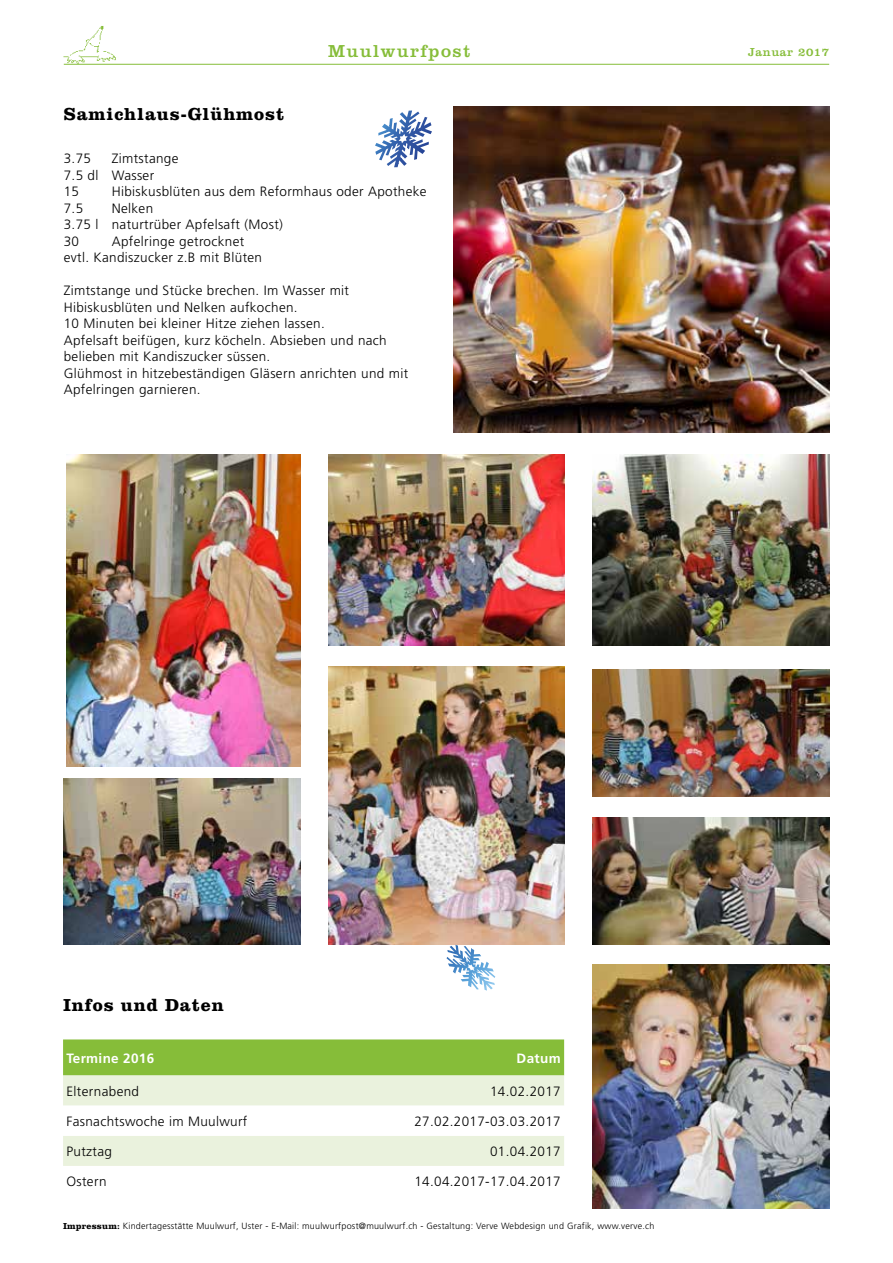
<style>
.page{position:relative;width:893px;height:1263px;background:#fff}
.page>*{position:absolute;margin:0;border:0;box-sizing:border-box;transform-origin:0 0}
.t1{font:700 18px "Clarendon";letter-spacing:.05em;color:#000}
.t2{font:18px "Clarendon";letter-spacing:.075em;color:#86bd39}
.t3{font:300 13.5px/16.5px "Frutiger";letter-spacing:.025em;color:#000}
.t4{font:700 13.5px "Frutiger";letter-spacing:.025em;color:#fff}
.t5{font:12px "Clarendon";letter-spacing:.05em;color:#86bd39}
.t6{font:300 9px "Frutiger";letter-spacing:.025em;color:#000}
.s1{font-family:"Clarendon";font-weight:700}
</style>
<div class="page">
<img style="left:64px;top:26px;width:57px;height:38px">
<hr style="left:64px;top:64px;width:765px;height:1px;background:#86bd39">
<div style="left:63px;top:1039px;width:501px;height:36px;background:#86bd39"></div>
<div style="left:63px;top:1075px;width:501px;height:31px;background:#eaf2dd"></div>
<div style="left:63px;top:1136px;width:501px;height:30px;background:#eaf2dd"></div>
<img style="left:454px;top:106px;width:375px;height:326px">
<img style="left:64px;top:779px;width:236px;height:166px">
<img style="left:328px;top:455px;width:237px;height:191px">
<img style="left:592px;top:455px;width:237px;height:191px">
<img style="left:328px;top:666px;width:237px;height:279px">
<img style="left:66px;top:455px;width:234px;height:311px">
<img style="left:592px;top:669px;width:237px;height:128px">
<img style="left:592px;top:817px;width:237px;height:128px">
<img style="left:592px;top:964px;width:237px;height:245px">
<svg style="left:446px;top:945px;width:49px;height:45px"></svg>
<svg style="left:375px;top:111px;width:57px;height:56px"></svg>
<h1 class="t2" style="left:328px;top:40px;width:143px">Muulwurfpost</h1>
<p class="t5" style="left:748px;top:45px;width:83px">Januar 2017</p>
<h1 class="t1" style="left:64px;top:103px;width:222px">Samichlaus-Glühmost</h1>
<p class="t3" style="left:64px;top:150px;width:29px">3.75</p>
<p class="t3" style="left:64px;top:150px;width:116px;text-indent:48px">Zimtstange<br>7.5 dl Wasser<br>15</p>
<p class="t3" style="left:112px;top:183px;width:316px">Hibiskusblüten aus dem Reformhaus oder Apotheke</p>
<p class="t3" style="left:64px;top:200px;width:221px;text-indent:48px">Nelken<br>3.75 l naturtrüber Apfelsaft (Most)<br>30</p>
<p class="t3" style="left:64px;top:200px;width:21px">7.5</p>
<p class="t3" style="left:64px;top:233px;width:200px;text-indent:48px">Apfelringe getrocknet evtl. Kandiszucker z.B mit Blüten</p>
<p class="t3" style="left:64px;top:282px;width:346px">Zimtstange und Stücke brechen. Im Wasser mit Hibiskusblüten und Nelken aufkochen.<br>10 Minuten bei kleiner Hitze ziehen lassen.<br>Apfelsaft beifügen, kurz köcheln. Absieben und nach belieben mit Kandiszucker süssen.<br>Glühmost in hitzebeständigen Gläsern anrichten und mit Apfelringen garnieren.</p>
<h1 class="t1" style="left:63px;top:994px;width:162px">Infos und Daten</h1>
<p class="t4" style="left:66px;top:1050px;width:89px">Termine 2016</p>
<p class="t4" style="left:517px;top:1050px;width:46px">Datum</p>
<p class="t3" style="left:66px;top:1083px;width:74px">Elternabend</p>
<p class="t3" style="left:490px;top:1083px;width:72px">14.02.2017</p>
<p class="t3" style="left:66px;top:1113px;width:182px">Fasnachtswoche im Muulwurf</p>
<p class="t3" style="left:414px;top:1113px;width:148px">27.02.2017-03.03.2017</p>
<p class="t3" style="left:66px;top:1143px;width:47px">Putztag</p>
<p class="t3" style="left:490px;top:1143px;width:72px">01.04.2017</p>
<p class="t3" style="left:66px;top:1173px;width:42px">Ostern</p>
<p class="t3" style="left:414px;top:1173px;width:148px">14.04.2017-17.04.2017</p>
<p class="t6" style="left:63px;top:1221px;width:593px"><span class="s1">Impressum:</span> Kindertagesstätte Muulwurf, Uster - E-Mail: muulwurfpost@muulwurf.ch - Gestaltung: Verve Webdesign und Grafik, www.verve.ch</p>
</div>
